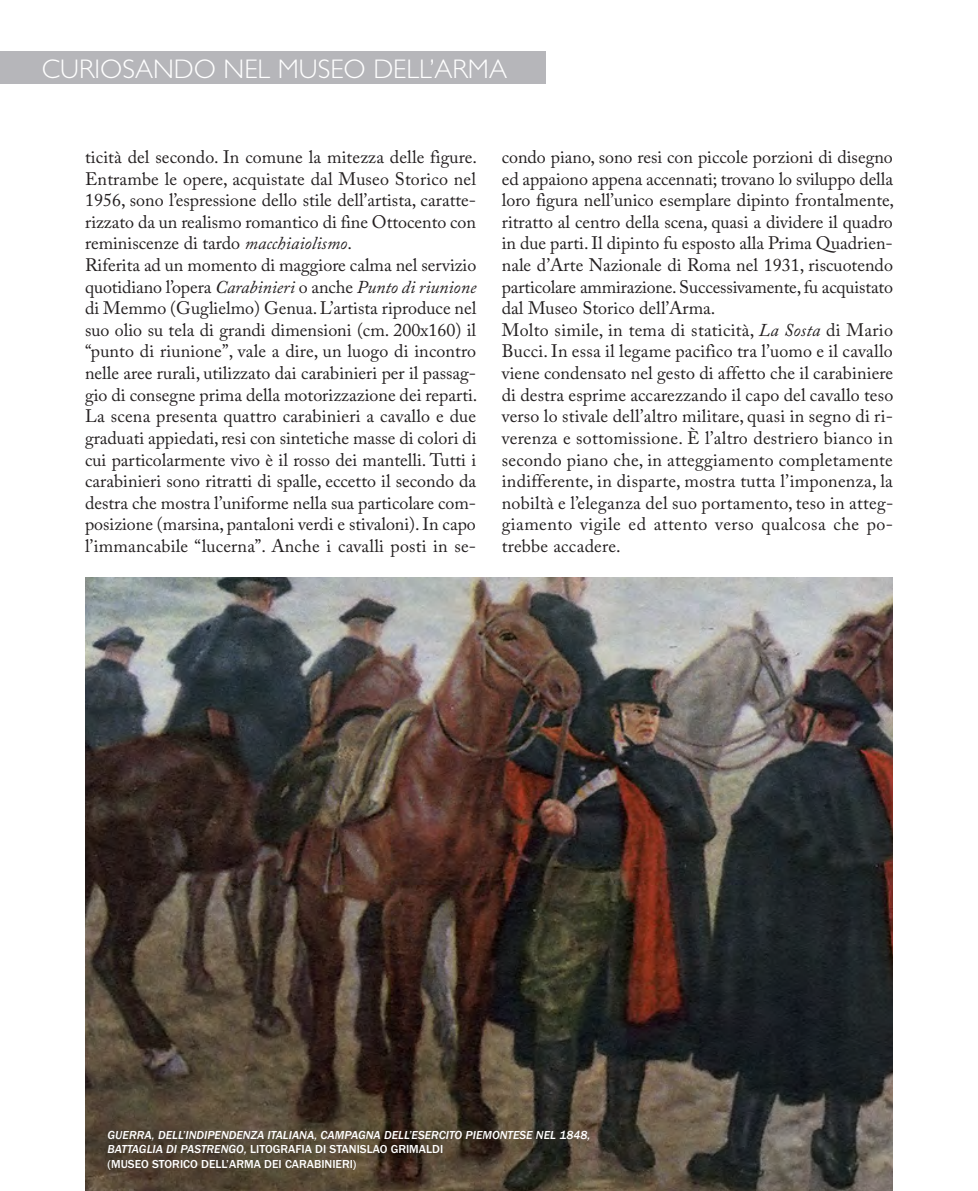
<style>
.page{position:relative;width:978px;height:1191px;background:#fff}
.page>*{position:absolute;margin:0;border:0;box-sizing:border-box;transform-origin:0 0}
.t1{font:300 27px "Gill Sans";color:#fff}
.t2{font:18px/21.6px "Adobe Caslon Pro";color:#231f20}
.t3{font:italic 500 12px/14.4px "Franklin Gothic";color:#fff}
.s1{font-style:italic}
.s2{font-style:normal}
</style>
<div class="page">
<div style="left:0;top:51px;width:546px;height:33px;background:#b6b6ba"></div>
<img style="left:85px;top:577px;width:808px;height:614px">
<h1 class="t1" style="left:42px;top:52px;width:467px">CURIOSANDO NEL MUSEO DELL’ARMA</h1>
<p class="t2" style="left:85px;top:148px;width:394px">ticità del secondo. In comune la mitezza delle figure.<br>Entrambe le opere, acquistate dal Museo Storico nel 1956, sono l’espressione dello stile dell’artista, caratte&shy;rizzato da un realismo romantico di fine Ottocento con reminiscenze di tardo <span class="s1">macchiaiolismo</span>.<br>Riferita ad un momento di maggiore calma nel servizio quotidiano l’opera <span class="s1">Carabinieri</span> o anche <span class="s1">Punto di riunione </span>di Memmo (Guglielmo) Genua. L’artista riproduce nel suo olio su tela di grandi dimensioni (cm. 200x160) il “punto di riunione”, vale a dire, un luogo di incontro nelle aree rurali, utilizzato dai carabinieri per il passag&shy;gio di consegne prima della motorizzazione dei reparti.<br>La scena presenta quattro carabinieri a cavallo e due graduati appiedati, resi con sintetiche masse di colori di cui particolarmente vivo è il rosso dei mantelli. Tutti i carabinieri sono ritratti di spalle, eccetto il secondo da destra che mostra l’uniforme nella sua particolare com&shy;posizione (marsina, pantaloni verdi e stivaloni). In capo l’immancabile “lucerna”. Anche i cavalli posti in se-</p>
<p class="t2" style="left:502px;top:148px;width:394px">condo piano, sono resi con piccole porzioni di disegno ed appaiono appena accennati; trovano lo sviluppo della loro figura nell’unico esemplare dipinto frontalmente, ritratto al centro della scena, quasi a dividere il quadro in due parti. Il dipinto fu esposto alla Prima Quadrien&shy;nale d’Arte Nazionale di Roma nel 1931, riscuotendo particolare ammirazione. Successivamente, fu acquistato dal Museo Storico dell’Arma.<br>Molto simile, in tema di staticità, <span class="s1">La Sosta</span> di Mario Bucci. In essa il legame pacifico tra l’uomo e il cavallo viene condensato nel gesto di affetto che il carabiniere di destra esprime accarezzando il capo del cavallo teso verso lo stivale dell’altro militare, quasi in segno di ri&shy;verenza e sottomissione. È l’altro destriero bianco in secondo piano che, in atteggiamento completamente indifferente, in disparte, mostra tutta l’imponenza, la nobiltà e l’eleganza del suo portamento, teso in atteg&shy;giamento vigile ed attento verso qualcosa che po&shy;trebbe accadere.</p>
<p class="t3" style="left:108px;top:1127px;width:484px">GUERRA, DELL’INDIPENDENZA ITALIANA, CAMPAGNA DELL’ESERCITO PIEMONTESE NEL 1848,<br>BATTAGLIA DI PASTRENGO, <span class="s2">LITOGRAFIA DI STANISLAO GRIMALDI<br>(MUSEO STORICO DELL’ARMA DEI CARABINIERI)</span></p>
</div>
